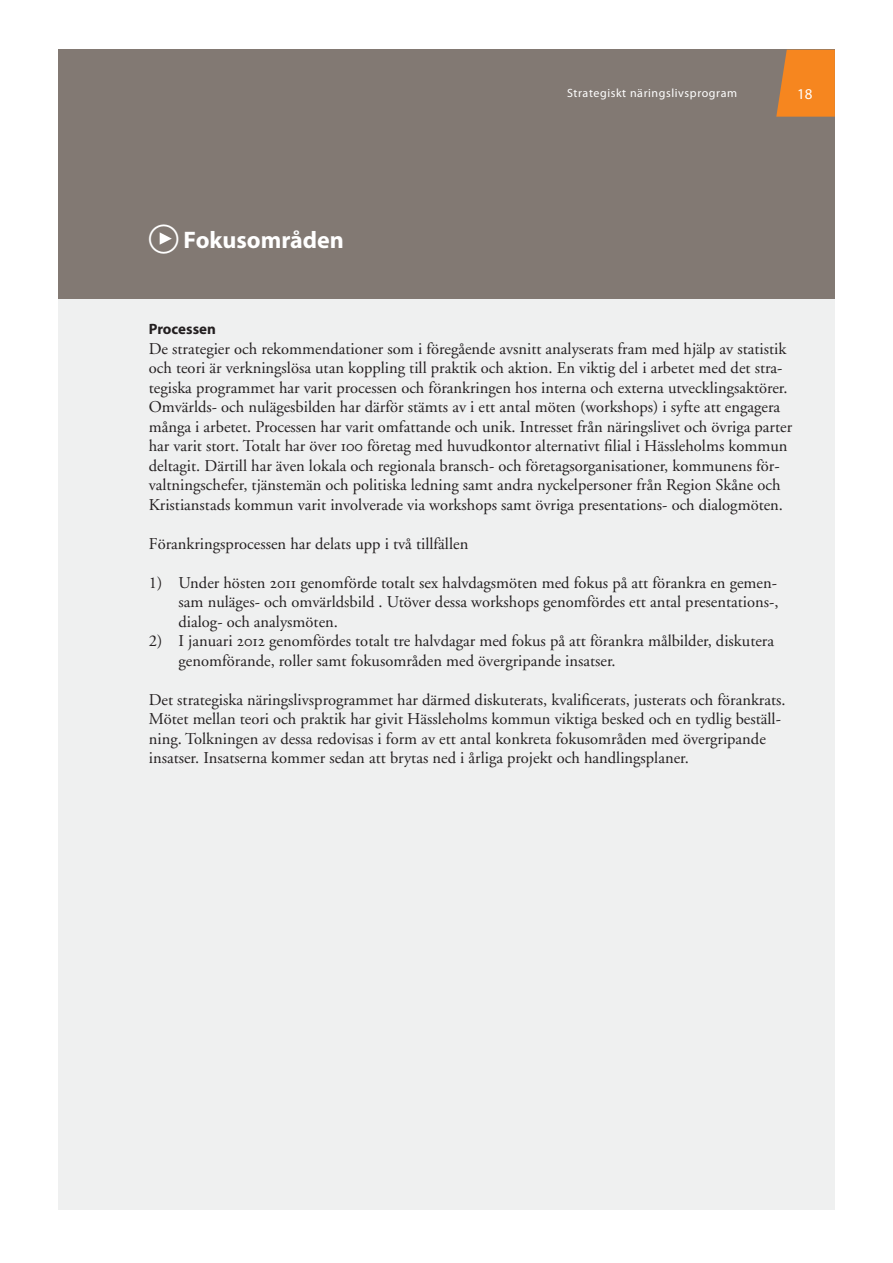
<style>
.page{position:relative;width:893px;height:1263px;background:#fff}
.page>*{position:absolute;margin:0;border:0;box-sizing:border-box;transform-origin:0 0}
.t1{font:700 24px "Myriad Pro";color:#fff}
.t2{font:16.5px/19.5px "Adobe Garamond";color:#231f20}
.t3{font:700 15px "Myriad Pro";color:#231f20}
.t4{font:15px "Myriad Pro";color:#fff}
.t5{font:12px "Myriad Pro";letter-spacing:.05em;color:#fff}
.s1{font-family:"Adobe Garamond Regular SC"}
</style>
<div class="page">
<div style="left:58px;top:50px;width:777px;height:249px;background:#827973"></div>
<svg style="left:776px;top:50px;width:59px;height:67px;background:#ea8427"></svg>
<div style="left:58px;top:299px;width:777px;height:911px;background:#eff0f0"></div>
<svg style="left:159px;top:232px;width:13px;height:13px"></svg>
<h1 class="t1" style="left:184px;top:231px;width:162px">Fokusområden</h1>
<p class="t5" style="left:567px;top:88px;width:172px">Strategiskt näringslivsprogram</p>
<p class="t4" style="left:797px;top:89px;width:17px">18</p>
<p class="t3" style="left:149px;top:324px;width:69px">Processen</p>
<p class="t2" style="left:149px;top:341px;width:645px">De strategier och rekommendationer som i föregående avsnitt analyserats fram med hjälp av statistik och teori är verkningslösa utan koppling till praktik och aktion. En viktig del i arbetet med det stra&shy;tegiska programmet har varit processen och förankringen hos interna och externa utvecklingsaktörer.<br>Omvärlds- och nulägesbilden har därför stämts av i ett antal möten (workshops) i syfte att engagera många i arbetet. Processen har varit omfattande och unik. Intresset från näringslivet och övriga parter har varit stort. Totalt har över <span class="s1">100</span> företag med huvudkontor alternativt filial i Hässleholms kommun deltagit. Därtill har även lokala och regionala bransch- och företagsorganisationer, kommunens för&shy;valtningschefer, tjänstemän och politiska ledning samt andra nyckelpersoner från Region Skåne och Kristianstads kommun varit involverade via workshops samt övriga presentations- och dialogmöten.</p>
<p class="t2" style="left:149px;top:536px;width:321px">Förankringsprocessen har delats upp i två tillfällen</p>
<p class="t2" style="left:179px;top:575px;width:601px;text-align:justify;text-indent:-30px">1) Under hösten <span class="s1">2011</span> genomförde totalt sex halvdagsmöten med fokus på att förankra en gemen&shy;sam nuläges- och omvärldsbild . Utöver dessa workshops genomfördes ett antal presentations-, dialog- och analysmöten.</p>
<p class="t2" style="left:179px;top:633px;width:597px;text-indent:-30px">2) I januari <span class="s1">2012</span> genomfördes totalt tre halvdagar med fokus på att förankra målbilder, diskutera genomförande, roller samt fokusområden med övergripande insatser.</p>
<p class="t2" style="left:149px;top:692px;width:638px">Det strategiska näringslivsprogrammet har därmed diskuterats, kvalificerats, justerats och förankrats.<br>Mötet mellan teori och praktik har givit Hässleholms kommun viktiga besked och en tydlig beställ&shy;ning. Tolkningen av dessa redovisas i form av ett antal konkreta fokusområden med övergripande insatser. Insatserna kommer sedan att brytas ned i årliga projekt och handlingsplaner.</p>
</div>
